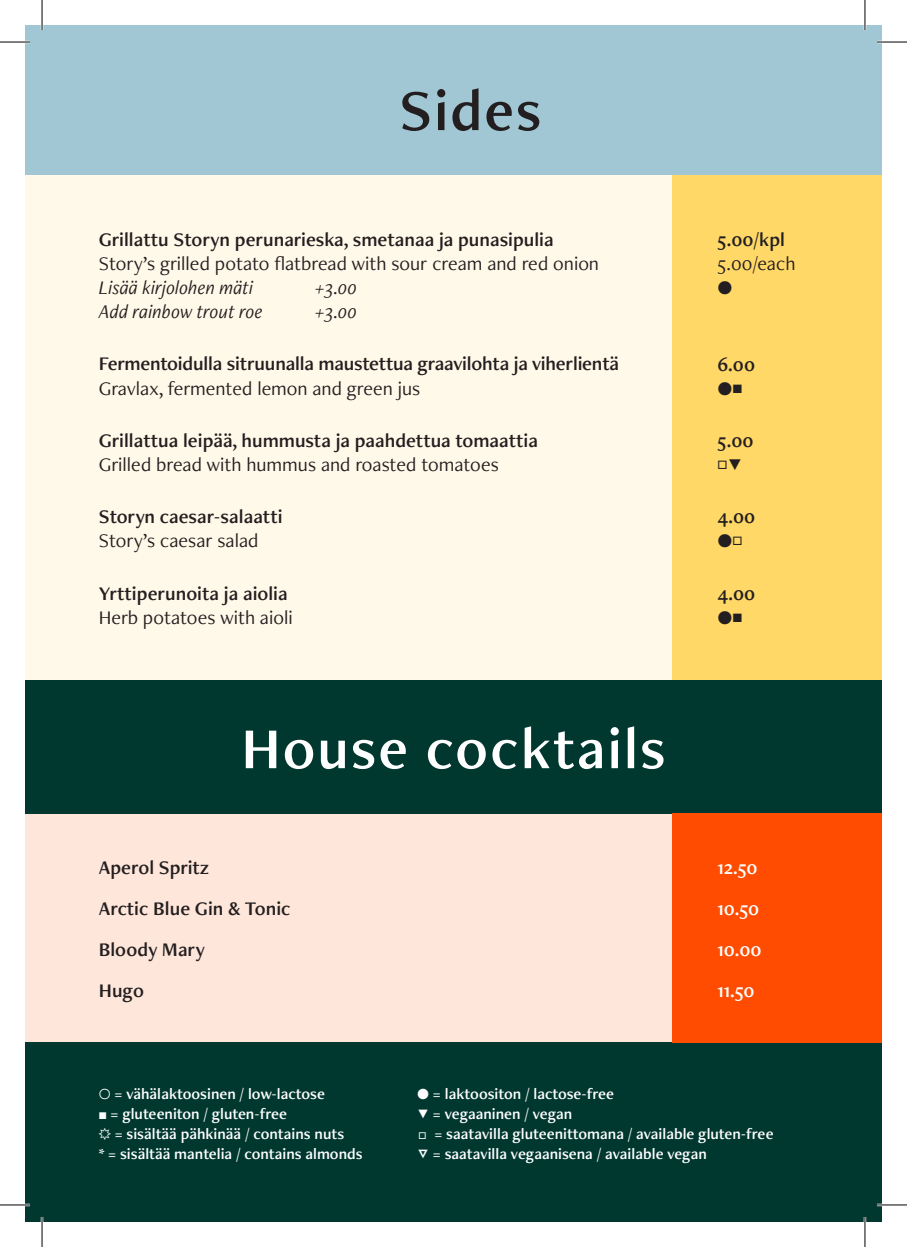
<style>
.page{position:relative;width:907px;height:1247px;background:#fff}
.page>*{position:absolute;margin:0;border:0;box-sizing:border-box;transform-origin:0 0}
.t1{font:60px "Freight Neo Pro Semi";letter-spacing:.03em;color:#fff}
.t2{font:60px "Freight Neo Pro Semi";letter-spacing:.03em;color:#231f20}
.t3{font:20px/23px "Freight Neo Pro Semi";color:#231f20}
.t4{font:20px "Freight Neo Pro";color:#231f20}
.t5{font:italic 20px "Freight Neo Pro";color:#231f20}
.t6{font:20px/41px "Freight Neo Pro Semi";color:#fff}
.t7{font:16px "Freight Neo Pro Semi";color:#fff}
</style>
<div class="page">
<div style="left:25px;top:25px;width:856px;height:150px;background:#a1c6d4"></div>
<div style="left:25px;top:175px;width:646px;height:505px;background:#fff9e9"></div>
<div style="left:25px;top:813px;width:646px;height:229px;background:#ffe6da"></div>
<div style="left:25px;top:1042px;width:856px;height:179px;background:#003830"></div>
<div style="left:25px;top:680px;width:856px;height:133px;background:#003830"></div>
<div style="left:671px;top:175px;width:210px;height:505px;background:#ffd867"></div>
<div style="left:671px;top:813px;width:210px;height:229px;background:#ff4c00"></div>
<hr style="left:0;top:41px;width:30px;height:2px;background:#fff">
<hr style="left:876px;top:41px;width:30px;height:2px;background:#fff">
<hr style="left:0;top:1203px;width:30px;height:2px;background:#fff">
<hr style="left:876px;top:1203px;width:30px;height:2px;background:#fff">
<hr style="left:41px;top:0;width:2px;height:30px;background:#fff">
<hr style="left:41px;top:1216px;width:2px;height:30px;background:#fff">
<hr style="left:863px;top:0;width:2px;height:30px;background:#fff">
<hr style="left:863px;top:1216px;width:2px;height:30px;background:#fff">
<hr style="left:0;top:42px;width:30px;height:1px;background:#000">
<hr style="left:876px;top:42px;width:30px;height:1px;background:#000">
<hr style="left:0;top:1204px;width:30px;height:1px;background:#000">
<hr style="left:876px;top:1204px;width:30px;height:1px;background:#000">
<hr style="left:42px;top:0;width:1px;height:30px;background:#000">
<hr style="left:42px;top:1216px;width:1px;height:30px;background:#000">
<hr style="left:864px;top:0;width:1px;height:30px;background:#000">
<hr style="left:864px;top:1216px;width:1px;height:30px;background:#000">
<h1 class="t2" style="left:399px;top:70px;width:144px">Sides</h1>
<p class="t3" style="left:99px;top:227px;width:456px">Grillattu Storyn perunarieska, smetanaa ja punasipulia</p>
<p class="t4" style="left:99px;top:250px;width:501px">Story’s grilled potato flatbread with sour cream and red onion</p>
<p class="t5" style="left:99px;top:274px;width:156px">Lisää kirjolohen mäti</p>
<p class="t5" style="left:315px;top:274px;width:43px">+3.00</p>
<p class="t5" style="left:99px;top:298px;width:166px">Add rainbow trout roe</p>
<p class="t5" style="left:315px;top:298px;width:43px">+3.00</p>
<p class="t3" style="left:99px;top:352px;width:521px">Fermentoidulla sitruunalla maustettua graavilohta ja viherlientä</p>
<p class="t4" style="left:99px;top:374px;width:323px">Gravlax, fermented lemon and green jus</p>
<p class="t3" style="left:99px;top:428px;width:440px">Grillattua leipää, hummusta ja paahdettua tomaattia</p>
<p class="t4" style="left:99px;top:450px;width:401px">Grilled bread with hummus and roasted tomatoes</p>
<p class="t3" style="left:99px;top:504px;width:185px">Storyn caesar-salaatti</p>
<p class="t4" style="left:99px;top:527px;width:161px">Story’s caesar salad</p>
<p class="t3" style="left:99px;top:581px;width:190px">Yrttiperunoita ja aiolia</p>
<p class="t4" style="left:99px;top:603px;width:195px">Herb potatoes with aioli</p>
<h1 class="t1" style="left:241px;top:707px;width:426px">House cocktails</h1>
<p class="t3" style="left:99px;top:846px;width:193px;line-height:41px">Aperol Spritz<br>Arctic Blue Gin &amp; Tonic<br>Bloody Mary<br>Hugo</p>
<p class="t3" style="left:717px;top:227px;width:69px">5.00/kpl</p>
<p class="t4" style="left:717px;top:250px;width:80px">5.00/each</p>
<p class="t3" style="left:717px;top:275px;width:16px">b</p>
<p class="t3" style="left:717px;top:352px;width:39px">6.00 bP</p>
<p class="t3" style="left:717px;top:428px;width:38px">5.00<br>MG</p>
<p class="t3" style="left:717px;top:504px;width:39px">4.00 bM</p>
<p class="t3" style="left:717px;top:581px;width:39px">4.00 bP</p>
<p class="t6" style="left:717px;top:845px;width:46px">12.50<br>10.50<br>10.00<br>11.50</p>
<p class="t7" style="left:99px;top:1082px;width:228px">Y = vähälaktoosinen / low-lactose</p>
<p class="t7" style="left:417px;top:1082px;width:198px">b = laktoositon / lactose-free</p>
<p class="t7" style="left:99px;top:1102px;width:190px">P = gluteeniton / gluten-free</p>
<p class="t7" style="left:417px;top:1102px;width:156px">G = vegaaninen / vegan</p>
<p class="t7" style="left:99px;top:1122px;width:247px">c = sisältää pähkinää / contains nuts</p>
<p class="t7" style="left:418px;top:1122px;width:356px">M = saatavilla gluteenittomana / available gluten-free</p>
<p class="t7" style="left:99px;top:1142px;width:265px">* = sisältää mantelia / contains almonds</p>
<p class="t7" style="left:417px;top:1142px;width:291px">C = saatavilla vegaanisena / available vegan</p>
</div>
